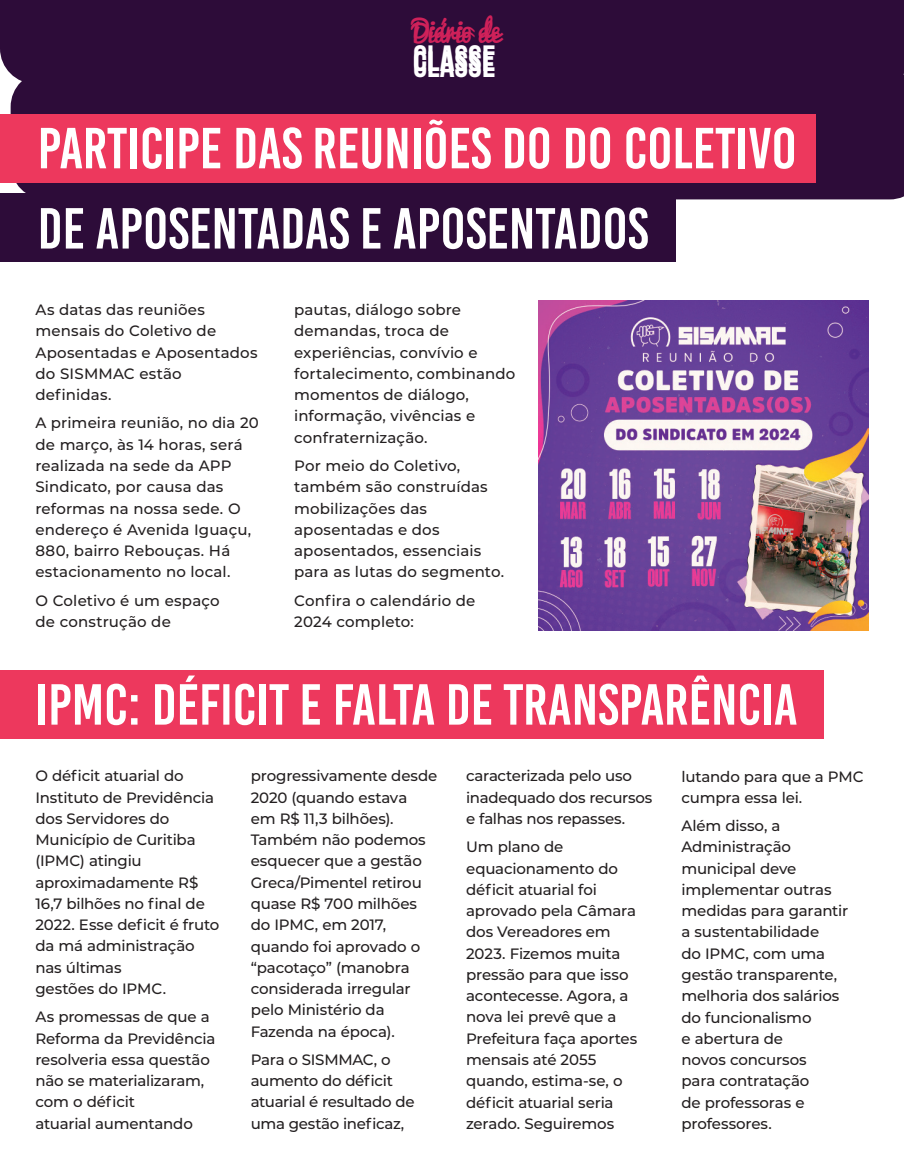
<style>
.page{position:relative;width:904px;height:1170px;background:#fff}
.page>*{position:absolute;margin:0;border:0;box-sizing:border-box;transform-origin:0 0}
.t1{font:57.75px/80.2px "Bebas Kai";color:#fff}
.t2{font:700 36.62px "Bebas Neue";color:#fff}
.t3{font:24.25px "Pacifico";color:#cf215a}
.t4{font:500 15px/21.2px "Montserrat";letter-spacing:-.01em;color:#231f20}
.t5{font:500 15px/21.2px "Montserrat";letter-spacing:.01em;color:#231f20}
</style>
<div class="page">
<div style="left:0;top:0;width:904px;height:74px;background:#2d0c39"></div>
<div style="left:11px;top:71px;width:893px;height:128px;background:#2d0c39"></div>
<div style="left:0;top:193px;width:675px;height:69px;background:#2d0c39"></div>
<div style="left:0;top:114px;width:815px;height:68px;background:#ed385d"></div>
<img style="left:538px;top:300px;width:330px;height:330px">
<div style="left:0;top:670px;width:823px;height:68px;background:#ed385d"></div>
<h3 class="t3" style="left:412px;top:15px;width:89px">Diário de</h3>
<h2 class="t2" style="left:413px;top:38px;width:84px">CLASSE</h2>
<h3 class="t3" style="left:412px;top:21px;width:89px">Diário de</h3>
<h2 class="t2" style="left:413px;top:44px;width:84px">CLASSE</h2>
<h1 class="t1" style="left:38px;top:108px;width:760px">PARTICIPE DAS REUNIÕES DO DO COLETIVO<br>DE APOSENTADAS E APOSENTADOS</h1>
<p class="t5" style="left:35px;top:298px;width:223px">As datas das reuniões mensais do Coletivo de<br>Aposentadas e Aposentados do SISMMAC estão definidas.</p>
<p class="t5" style="left:35px;top:412px;width:225px">A primeira reunião, no dia 20 de março, às 14 horas, será realizada na sede da APP<br>Sindicato, por causa das reformas na nossa sede. O endereço é Avenida Iguaçu,<br>880, bairro Rebouças. Há estacionamento no local.</p>
<p class="t5" style="left:35px;top:589px;width:186px">O Coletivo é um espaço de construção de</p>
<p class="t5" style="left:294px;top:298px;width:223px">pautas, diálogo sobre demandas, troca de experiências, convívio e fortalecimento, combinando momentos de diálogo, informação, vivências e confraternização.</p>
<p class="t5" style="left:294px;top:454px;width:211px">Por meio do Coletivo, também são construídas mobilizações das aposentadas e dos aposentados, essenciais para as lutas do segmento.</p>
<p class="t5" style="left:294px;top:589px;width:183px">Confira o calendário de<br>2024 completo:</p>
<h1 class="t1" style="left:35px;top:664px;width:763px">IPMC: DÉFICIT E FALTA DE TRANSPARÊNCIA</h1>
<p class="t4" style="left:35px;top:764px;width:185px">O déficit atuarial do<br>Instituto de Previdência dos Servidores do<br>Município de Curitiba (IPMC) atingiu aproximadamente R$<br>16,7 bilhões no final de<br>2022. Esse deficit é fruto da má administração nas últimas<br>gestões do IPMC.</p>
<p class="t4" style="left:35px;top:1005px;width:181px">As promessas de que a<br>Reforma da Previdência resolveria essa questão não se materializaram, com o déficit<br>atuarial aumentando</p>
<p class="t4" style="left:251px;top:764px;width:188px">progressivamente desde<br>2020 (quando estava<br>em R$ 11,3 bilhões).<br>Também não podemos esquecer que a gestão<br>Greca/Pimentel retirou quase R$ 700 milhões do IPMC, em 2017, quando foi aprovado o “pacotaço” (manobra considerada irregular pelo Ministério da<br>Fazenda na época).</p>
<p class="t4" style="left:251px;top:1048px;width:165px">Para o SISMMAC, o aumento do déficit atuarial é resultado de uma gestão ineficaz,</p>
<p class="t4" style="left:466px;top:764px;width:188px">caracterizada pelo uso inadequado dos recursos e falhas nos repasses.</p>
<p class="t4" style="left:466px;top:835px;width:173px">Um plano de equacionamento do déficit atuarial foi aprovado pela Câmara dos Vereadores em<br>2023. Fizemos muita pressão para que isso acontecesse. Agora, a nova lei prevê que a<br>Prefeitura faça aportes mensais até 2055 quando, estima-se, o déficit atuarial seria zerado. Seguiremos</p>
<p class="t4" style="left:681px;top:764px;width:184px">lutando para que a PMC cumpra essa lei.</p>
<p class="t4" style="left:681px;top:814px;width:168px">Além disso, a<br>Administração municipal deve implementar outras medidas para garantir a sustentabilidade<br>do IPMC, com uma gestão transparente, melhoria dos salários do funcionalismo<br>e abertura de<br>novos concursos<br>para contratação<br>de professoras e professores.</p>
</div>
